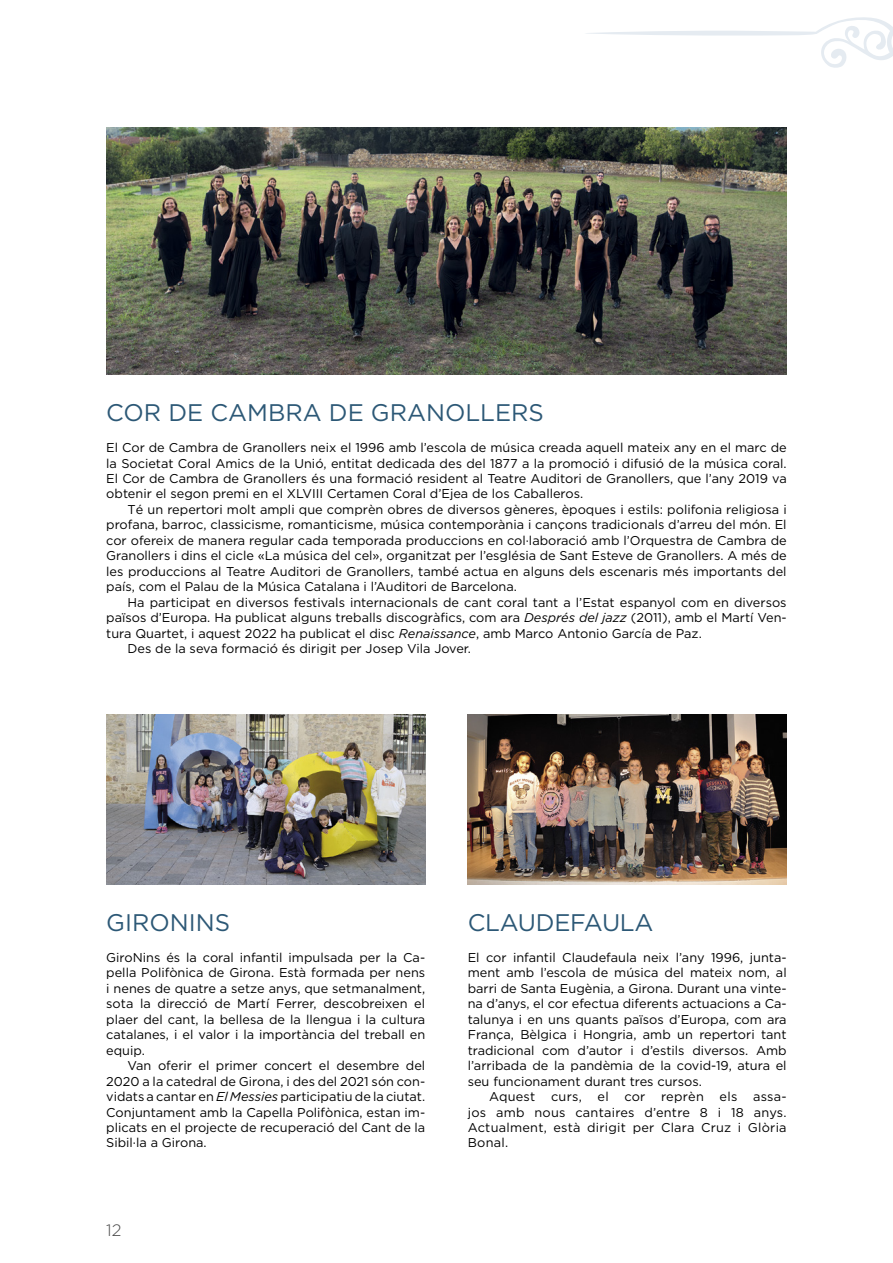
<style>
.page{position:relative;width:893px;height:1263px;background:#fff}
.page>*{position:absolute;margin:0;border:0;box-sizing:border-box;transform-origin:0 0}
.t1{font:24px "Gotham HTF";color:#2c5876}
.t2{font:300 16.5px "Gotham HTF";color:#484848}
.t3{font:12.75px/15.5px "Gotham HTF";color:#000;text-align:justify}
.s1{font-style:italic}
</style>
<div class="page">
<svg style="left:586px;top:17px;width:307px;height:51px"></svg>
<img style="left:106px;top:128px;width:681px;height:247px">
<img style="left:106px;top:715px;width:319px;height:170px">
<img style="left:468px;top:715px;width:319px;height:170px">
<h1 class="t1" style="left:106px;top:399px;width:439px">COR DE CAMBRA DE GRANOLLERS</h1>
<p class="t3" style="left:106px;top:440px;width:682px">El Cor de Cambra de Granollers neix el 1996 amb l’escola de música creada aquell mateix any en el marc de la Societat Coral Amics de la Unió, entitat dedicada des del 1877 a la promoció i difusió de la música coral.<br>El Cor de Cambra de Granollers és una formació resident al Teatre Auditori de Granollers, que l’any 2019 va obtenir el segon premi en el XLVIII Certamen Coral d’Ejea de los Caballeros.</p>
<p class="t3" style="left:106px;top:501px;width:682px;text-indent:21px">Té un repertori molt ampli que comprèn obres de diversos gèneres, èpoques i estils: polifonia religiosa i profana, barroc, classicisme, romanticisme, música contemporània i cançons tradicionals d’arreu del món. El cor ofereix de manera regular cada temporada produccions en col·laboració amb l’Orquestra de Cambra de Granollers i dins el cicle «La música del cel», organitzat per l’església de Sant Esteve de Granollers. A més de les produccions al Teatre Auditori de Granollers, també actua en alguns dels escenaris més importants del país, com el Palau de la Música Catalana i l’Auditori de Barcelona.</p>
<p class="t3" style="left:128px;top:594px;width:660px">Ha participat en diversos festivals internacionals de cant coral tant a l’Estat espanyol com en diversos</p>
<p class="t3" style="left:106px;top:610px;width:682px">països d’Europa. Ha publicat alguns treballs discogràfics, com ara <span class="s1">Després del jazz</span> (2011), amb el Martí Ven-</p>
<p class="t3" style="left:106px;top:625px;width:597px">tura Quartet, i aquest 2022 ha publicat el disc <span class="s1">Renaissance</span>, amb Marco Antonio García de Paz.</p>
<p class="t3" style="left:128px;top:640px;width:345px">Des de la seva formació és dirigit per Josep Vila Jover.</p>
<h1 class="t1" style="left:106px;top:909px;width:125px">GIRONINS</h1>
<p class="t3" style="left:106px;top:949px;width:320px">GiroNins és la coral infantil impulsada per la Ca&shy;pella Polifònica de Girona. Està formada per nens i nenes de quatre a setze anys, que setmanalment, sota la direcció de Martí Ferrer, descobreixen el plaer del cant, la bellesa de la llengua i la cultura catalanes, i el valor i la importància del treball en equip.</p>
<p class="t3" style="left:106px;top:1058px;width:320px;text-indent:21px">Van oferir el primer concert el desembre del 2020 a la catedral de Girona, i des del 2021 són con&shy;vidats a cantar en <span class="s1">El Messies</span> participatiu de la ciutat.<br>Conjuntament amb la Capella Polifònica, estan im&shy;plicats en el projecte de recuperació del Cant de la Sibil·la a Girona.</p>
<p class="t2" style="left:106px;top:1221px;width:17px">12</p>
<h1 class="t1" style="left:468px;top:909px;width:187px">CLAUDEFAULA</h1>
<p class="t3" style="left:468px;top:949px;width:320px">El cor infantil Claudefaula neix l’any 1996, junta&shy;ment amb l’escola de música del mateix nom, al barri de Santa Eugènia, a Girona. Durant una vinte&shy;na d’anys, el cor efectua diferents actuacions a Ca&shy;talunya i en uns quants països d’Europa, com ara França, Bèlgica i Hongria, amb un repertori tant tradicional com d’autor i d’estils diversos. Amb l’arribada de la pandèmia de la covid-19, atura el seu funcionament durant tres cursos.</p>
<p class="t3" style="left:468px;top:1089px;width:320px;text-indent:21px">Aquest curs, el cor reprèn els assa&shy;jos amb nous cantaires d’entre 8 i 18 anys.<br>Actualment, està dirigit per Clara Cruz i Glòria Bonal.</p>
</div>
